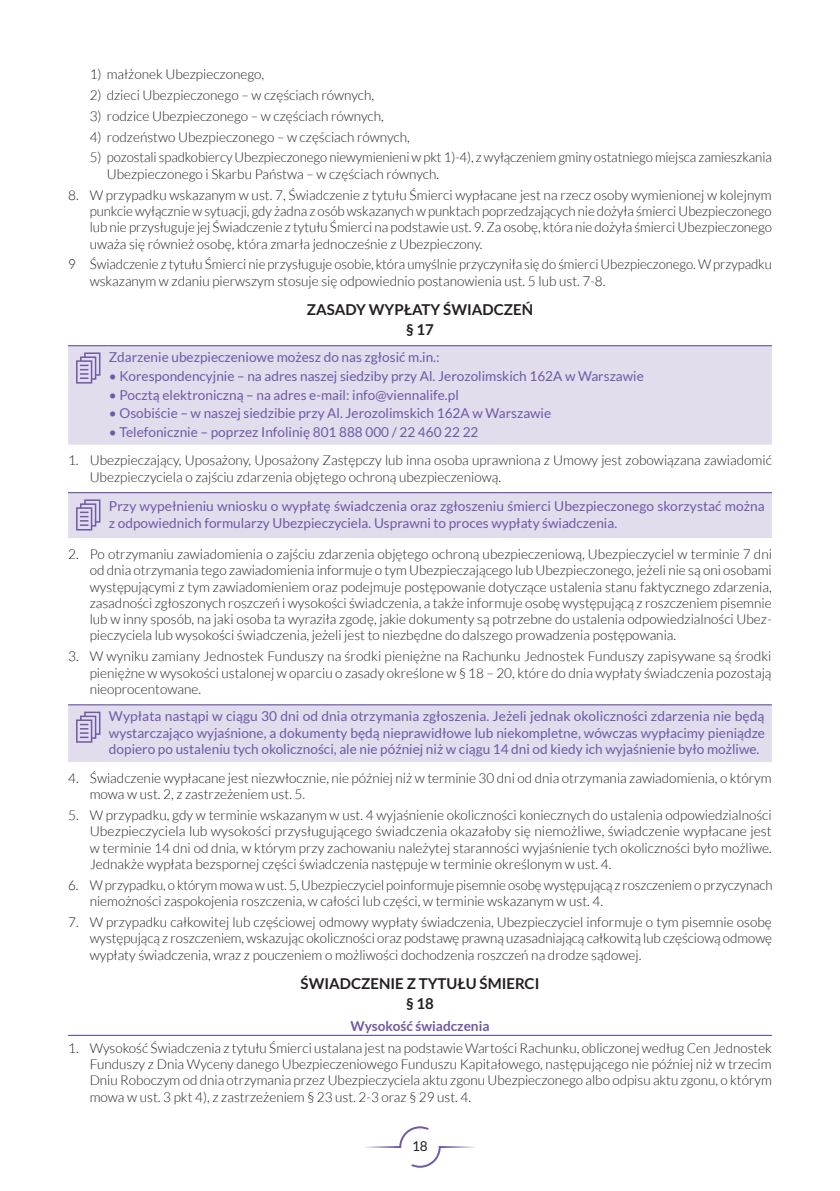
<style>
.page{position:relative;width:840px;height:1191px;background:#fff}
.page>*{position:absolute;margin:0;border:0;box-sizing:border-box;transform-origin:0 0}
.OW__ST____tekst_SKLE{font:700 15px "Lato";color:#231f20}
.OW__1_ponizej_tekstu{font:700 15px "Lato";color:#231f20}
._1{font:300 13.6px/16.4px "Lato";color:#231f20;text-align:justify}
.DO_OBJASNIEN_tekst_I{font:13.6px/16.4px "Lato";color:#7059a5}
.Podkreslone_0_6_0_6{font:700 13.6px "Lato";color:#7059a5}
.t1{font:13.6px "Lato";color:#231f20}
</style>
<div class="page">
<svg style="left:364px;top:1126px;width:112px;height:41px"></svg>
<hr style="left:68px;top:1034px;width:703px;height:2px;background:#7059a5">
<div style="left:68px;top:346px;width:703px;height:98px;background:#e1dded"></div>
<hr style="left:108px;top:345px;width:663px;height:1px;background:#7059a5">
<hr style="left:68px;top:345px;width:40px;height:1px;background:#7059a5">
<svg style="left:76px;top:352px;width:24px;height:31px"></svg>
<div style="left:68px;top:492px;width:703px;height:46px;background:#e1dded"></div>
<div style="left:68px;top:705px;width:703px;height:57px;background:#e1dded"></div>
<hr style="left:108px;top:704px;width:663px;height:1px;background:#7059a5">
<hr style="left:68px;top:704px;width:40px;height:1px;background:#7059a5">
<svg style="left:76px;top:711px;width:24px;height:31px"></svg>
<p class="_1" style="left:90px;top:66px;width:176px">1) małżonek Ubezpieczonego,</p>
<p class="_1" style="left:90px;top:87px;width:286px">2) dzieci Ubezpieczonego – w częściach równych,</p>
<p class="_1" style="left:90px;top:108px;width:295px">3) rodzice Ubezpieczonego – w częściach równych,</p>
<p class="_1" style="left:90px;top:129px;width:321px">4) rodzeństwo Ubezpieczonego – w częściach równych,</p>
<p class="_1" style="left:107px;top:149px;width:666px;text-indent:-17px">5) pozostali spadkobiercy Ubezpieczonego niewymienieni w pkt 1)-4), z wyłączeniem gminy ostatniego miejsca zamieszkania<br>Ubezpieczonego i Skarbu Państwa – w częściach równych.</p>
<p class="_1" style="left:90px;top:187px;width:683px;text-indent:-22px">8. W przypadku wskazanym w ust. 7, Świadczenie z tytułu Śmierci wypłacane jest na rzecz osoby wymienionej w kolejnym punkcie wyłącznie w sytuacji, gdy żadna z osób wskazanych w punktach poprzedzających nie dożyła śmierci Ubezpieczonego lub nie przysługuje jej Świadczenie z tytułu Śmierci na podstawie ust. 9. Za osobę, która nie dożyła śmierci Ubezpieczonego uważa się również osobę, która zmarła jednocześnie z Ubezpieczony.</p>
<p class="_1" style="left:90px;top:256px;width:683px;text-indent:-22px">9 Świadczenie z tytułu Śmierci nie przysługuje osobie, która umyślnie przyczyniła się do śmierci Ubezpieczonego. W przypadku wskazanym w zdaniu pierwszym stosuje się odpowiednio postanowienia ust. 5 lub ust. 7-8.</p>
<p class="OW__ST____tekst_SKLE" style="left:306px;top:300px;width:228px">ZASADY WYPŁATY ŚWIADCZEŃ</p>
<p class="OW__1_ponizej_tekstu" style="left:406px;top:321px;width:29px">§ 17</p>
<p class="DO_OBJASNIEN_tekst_I" style="left:109px;top:349px;width:332px">Zdarzenie ubezpieczeniowe możesz do nas zgłosić m.in.:</p>
<p class="DO_OBJASNIEN_tekst_I" style="left:109px;top:368px;width:536px">• Korespondencyjnie – na adres naszej siedziby przy Al. Jerozolimskich 162A w Warszawie</p>
<p class="DO_OBJASNIEN_tekst_I" style="left:109px;top:386px;width:351px">• Pocztą elektroniczną – na adres e-mail: info@viennalife.pl</p>
<p class="DO_OBJASNIEN_tekst_I" style="left:109px;top:405px;width:443px">• Osobiście – w naszej siedzibie przy Al. Jerozolimskich 162A w Warszawie</p>
<p class="DO_OBJASNIEN_tekst_I" style="left:109px;top:423px;width:371px">• Telefonicznie – poprzez Infolinię 801 888 000 / 22 460 22 22</p>
<p class="_1" style="left:90px;top:452px;width:683px;text-indent:-22px">1. Ubezpieczający, Uposażony, Uposażony Zastępczy lub inna osoba uprawniona z Umowy jest zobowiązana zawiadomić<br>Ubezpieczyciela o zajściu zdarzenia objętego ochroną ubezpieczeniową.</p>
<p class="DO_OBJASNIEN_tekst_I" style="left:109px;top:498px;width:657px">Przy wypełnieniu wniosku o wypłatę świadczenia oraz zgłoszeniu śmierci Ubezpieczonego skorzystać można z odpowiednich formularzy Ubezpieczyciela. Usprawni to proces wypłaty świadczenia.</p>
<p class="_1" style="left:90px;top:546px;width:683px;text-indent:-22px">2. Po otrzymaniu zawiadomienia o zajściu zdarzenia objętego ochroną ubezpieczeniową, Ubezpieczyciel w terminie 7 dni od dnia otrzymania tego zawiadomienia informuje o tym Ubezpieczającego lub Ubezpieczonego, jeżeli nie są oni osobami występującymi z tym zawiadomieniem oraz podejmuje postępowanie dotyczące ustalenia stanu faktycznego zdarzenia, zasadności zgłoszonych roszczeń i wysokości świadczenia, a także informuje osobę występującą z roszczeniem pisemnie lub w inny sposób, na jaki osoba ta wyraziła zgodę, jakie dokumenty są potrzebne do ustalenia odpowiedzialności Ubez&shy;pieczyciela lub wysokości świadczenia, jeżeli jest to niezbędne do dalszego prowadzenia postępowania.</p>
<p class="_1" style="left:90px;top:648px;width:683px;text-indent:-22px">3. W wyniku zamiany Jednostek Funduszy na środki pieniężne na Rachunku Jednostek Funduszy zapisywane są środki pieniężne w wysokości ustalonej w oparciu o zasady określone w § 18 – 20, które do dnia wypłaty świadczenia pozostają nieoprocentowane.</p>
<p class="DO_OBJASNIEN_tekst_I" style="left:109px;top:708px;width:657px;text-align:justify">Wypłata nastąpi w ciągu 30 dni od dnia otrzymania zgłoszenia. Jeżeli jednak okoliczności zdarzenia nie będą wystarczająco wyjaśnione, a dokumenty będą nieprawidłowe lub niekompletne, wówczas wypłacimy pieniądze dopiero po ustaleniu tych okoliczności, ale nie później niż w ciągu 14 dni od kiedy ich wyjaśnienie było możliwe.</p>
<p class="_1" style="left:90px;top:770px;width:683px;text-indent:-22px">4. Świadczenie wypłacane jest niezwłocznie, nie później niż w terminie 30 dni od dnia otrzymania zawiadomienia, o którym mowa w ust. 2, z zastrzeżeniem ust. 5.</p>
<p class="_1" style="left:90px;top:807px;width:683px;text-indent:-22px">5. W przypadku, gdy w terminie wskazanym w ust. 4 wyjaśnienie okoliczności koniecznych do ustalenia odpowiedzialności Ubezpieczyciela lub wysokości przysługującego świadczenia okazałoby się niemożliwe, świadczenie wypłacane jest w terminie 14 dni od dnia, w którym przy zachowaniu należytej staranności wyjaśnienie tych okoliczności było możliwe.<br>Jednakże wypłata bezspornej części świadczenia następuje w terminie określonym w ust. 4.</p>
<p class="_1" style="left:90px;top:877px;width:684px;text-indent:-22px">6. W przypadku, o którym mowa w ust. 5, Ubezpieczyciel poinformuje pisemnie osobę występującą z roszczeniem o przyczynach niemożności zaspokojenia roszczenia, w całości lub części, w terminie wskazanym w ust. 4.</p>
<p class="_1" style="left:90px;top:914px;width:683px;text-indent:-22px">7. W przypadku całkowitej lub częściowej odmowy wypłaty świadczenia, Ubezpieczyciel informuje o tym pisemnie osobę występującą z roszczeniem, wskazując okoliczności oraz podstawę prawną uzasadniającą całkowitą lub częściową odmowę wypłaty świadczenia, wraz z pouczeniem o możliwości dochodzenia roszczeń na drodze sądowej.</p>
<p class="OW__ST____tekst_SKLE" style="left:300px;top:974px;width:240px">ŚWIADCZENIE Z TYTUŁU ŚMIERCI</p>
<p class="OW__1_ponizej_tekstu" style="left:406px;top:994px;width:29px">§ 18</p>
<p class="Podkreslone_0_6_0_6" style="left:350px;top:1018px;width:140px">Wysokość świadczenia</p>
<p class="_1" style="left:90px;top:1039px;width:683px;text-indent:-22px">1. Wysokość Świadczenia z tytułu Śmierci ustalana jest na podstawie Wartości Rachunku, obliczonej według Cen Jednostek Funduszy z Dnia Wyceny danego Ubezpieczeniowego Funduszu Kapitałowego, następującego nie później niż w trzecim Dniu Roboczym od dnia otrzymania przez Ubezpieczyciela aktu zgonu Ubezpieczonego albo odpisu aktu zgonu, o którym mowa w ust. 3 pkt 4), z zastrzeżeniem § 23 ust. 2-3 oraz § 29 ust. 4.</p>
<p class="t1" style="left:412px;top:1138px;width:17px">18</p>
</div>
